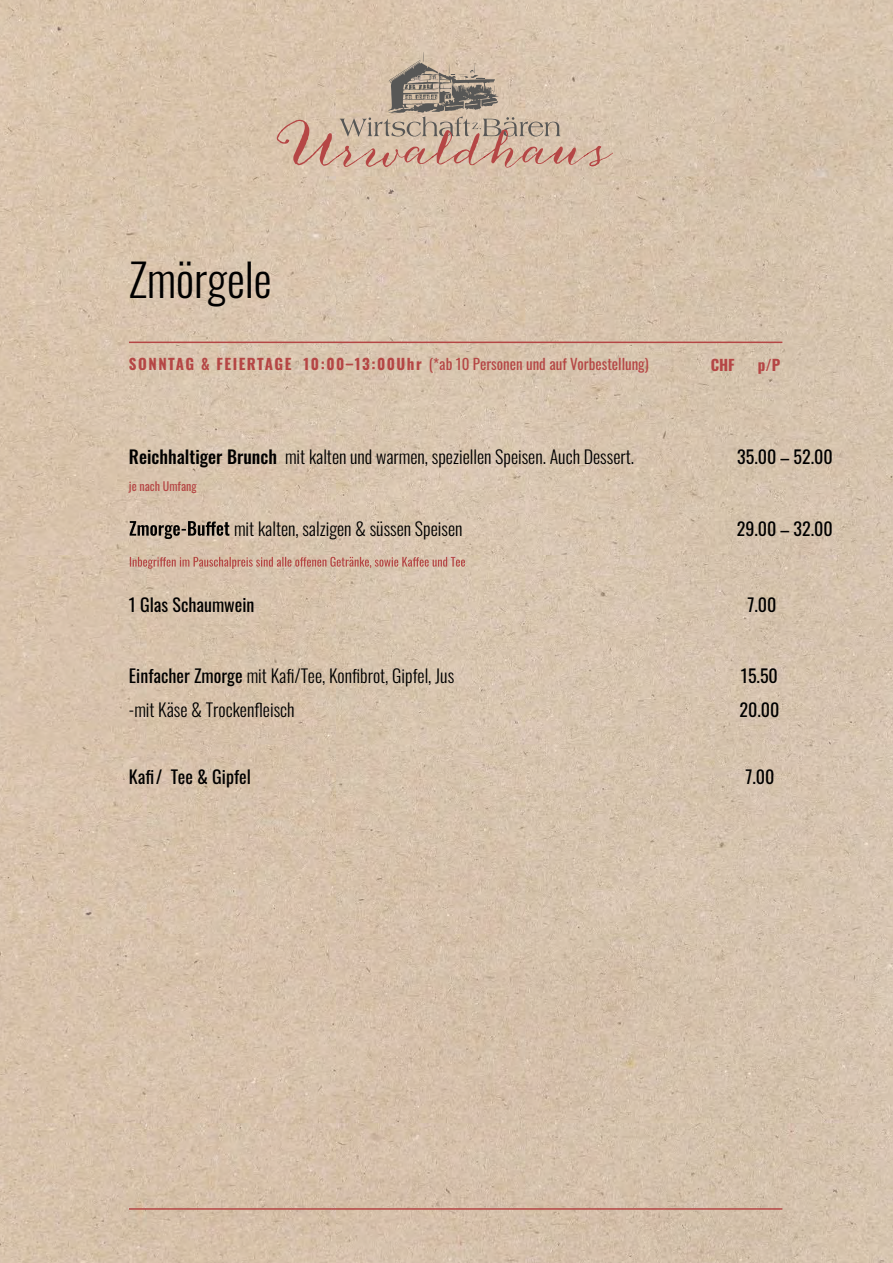
<style>
.page{position:relative;width:893px;height:1263px;background:#fff}
.page>*{position:absolute;margin:0;border:0;box-sizing:border-box;transform-origin:0 0}
.t1{font:300 45px "Oswald";color:#000}
.t2{font:300 18px "Oswald";color:#000}
.t3{font:18px "Oswald";color:#000}
.t4{font:15px "Oswald";color:#b54645}
.t5{font:700 15px "Oswald";color:#b54645}
.t6{font:12px "Oswald";color:#b54645}
.s1{font-weight:700}
.s2{font-weight:500}
.s3{font-weight:400}
</style>
<div class="page">
<img style="left:0;top:0;width:893px;height:1263px">
<svg style="left:276px;top:52px;width:337px;height:116px;background:#cbb39f"></svg>
<hr style="left:129px;top:342px;width:653px;height:1px;background:#b54645">
<hr style="left:129px;top:1208px;width:653px;height:2px;background:#b54645">
<svg style="left:130px;top:521px;width:99px;height:18px;background:#8a7c6e"></svg>
<svg style="left:130px;top:557px;width:335px;height:12px;background:#cd9f8f"></svg>
<h1 class="t1" style="left:129px;top:239px;width:144px">Zmörgele</h1>
<p class="t4" style="left:129px;top:350px;width:521px"><span class="s1">SONNTAG &amp; FEIERTAGE 10:00–13:00Uhr</span> (*ab 10 Personen und auf Vorbestellung)</p>
<p class="t5" style="left:711px;top:357px;width:26px">CHF</p>
<p class="t5" style="left:758px;top:357px;width:24px">p/P</p>
<p class="t2" style="left:129px;top:441px;width:507px"><span class="s2">Reichhaltiger Brunch</span> mit kalten und warmen, speziellen Speisen. Auch Dessert.</p>
<p class="t6" style="left:129px;top:476px;width:69px">je nach Umfang</p>
<p class="t3" style="left:737px;top:441px;width:97px">35.00 – 52.00</p>
<p class="t2" style="left:234px;top:512px;width:230px">mit kalten, salzigen &amp; süssen Speisen</p>
<p class="t3" style="left:737px;top:512px;width:97px">29.00 – 32.00</p>
<p class="t3" style="left:129px;top:588px;width:127px">1 Glas Schaumwein</p>
<p class="t3" style="left:747px;top:588px;width:30px">7.00</p>
<p class="t2" style="left:129px;top:660px;width:327px"><span class="s3">Einfacher Zmorge</span> mit Kafi/Tee, Konfibrot, Gipfel, Jus</p>
<p class="t3" style="left:741px;top:660px;width:38px">15.50</p>
<p class="t2" style="left:129px;top:694px;width:167px">-mit Käse &amp; Trockenfleisch</p>
<p class="t3" style="left:739px;top:693px;width:41px">20.00</p>
<p class="t3" style="left:129px;top:760px;width:123px">Kafi/ Tee &amp; Gipfel</p>
<p class="t3" style="left:745px;top:760px;width:30px">7.00</p>
</div>
